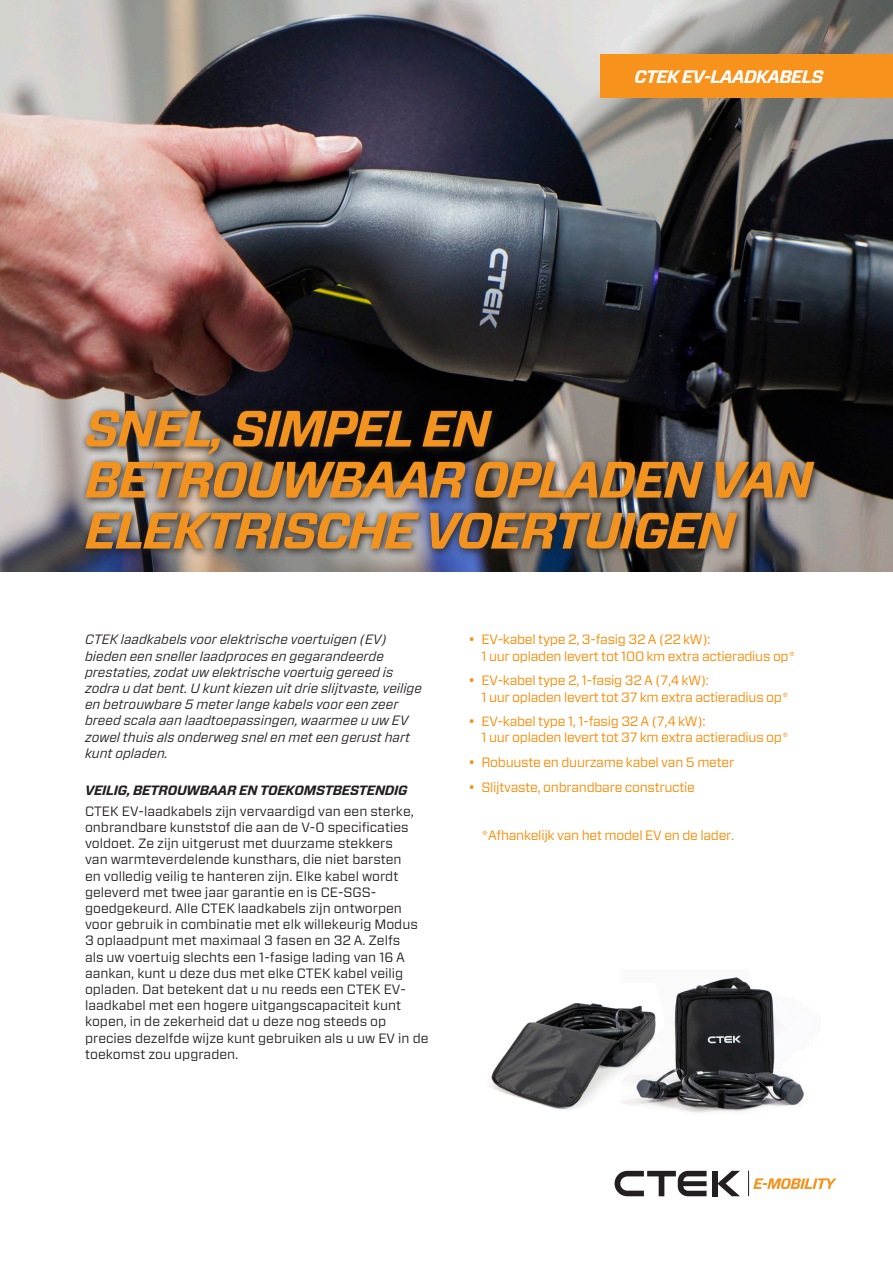
<style>
.page{position:relative;width:893px;height:1263px;background:#fff}
.page>*{position:absolute;margin:0;border:0;box-sizing:border-box;transform-origin:0 0}
.Headline{font:italic 700 51px/51px "Forza";letter-spacing:-.04em;color:#f3931f}
.Body_numered_list{font:italic 700 18px "Forza";letter-spacing:-.04em;color:#fff}
.Body_vit{font:13.5px/16.2px "Forza";color:#231f20}
.t1{font:13.5px/16.2px "Forza";letter-spacing:-.02em;color:#fa8900}
.Body_vit-2{font:italic 13.5px/16.2px "Forza";color:#231f20}
.Mellanrubrik_vit{font:italic 700 13.5px "Forza";letter-spacing:-.02em;color:#231f20}
</style>
<div class="page">
<img style="left:0;top:0;width:893px;height:572px">
<img style="left:666px;top:977px;width:138px;height:136px">
<img style="left:491px;top:1003px;width:175px;height:107px">
<div style="left:712px;top:1171px;width:5px;height:25px;background:#231f20"></div>
<svg style="left:717px;top:1171px;width:23px;height:25px"></svg>
<svg style="left:614px;top:1171px;width:93px;height:25px"></svg>
<svg style="left:748px;top:1170px;width:88px;height:26px"></svg>
<div style="left:600px;top:54px;width:293px;height:43px;background:#f7931d"></div>
<svg style="left:79px;top:404px;width:744px;height:154px;background:#504e50"></svg>
<p class="Body_numered_list" style="left:634px;top:64px;width:191px">CTEK EV-LAADKABELS</p>
<p class="Headline" style="left:85px;top:404px;width:729px">SNEL, SIMPEL EN<br>BETROUWBAAR OPLADEN VAN<br>ELEKTRISCHE VOERTUIGEN</p>
<p class="Body_vit-2" style="left:85px;top:631px;width:338px">CTEK laadkabels voor elektrische voertuigen (EV) bieden een sneller laadproces en gegarandeerde prestaties, zodat uw elektrische voertuig gereed is zodra u dat bent. U kunt kiezen uit drie slijtvaste, veilige en betrouwbare 5 meter lange kabels voor een zeer breed scala aan laadtoepassingen, waarmee u uw EV zowel thuis als onderweg snel en met een gerust hart kunt opladen.</p>
<p class="Mellanrubrik_vit" style="left:85px;top:781px;width:324px">VEILIG, BETROUWBAAR EN TOEKOMSTBESTENDIG</p>
<p class="Body_vit" style="left:85px;top:803px;width:345px">CTEK EV-laadkabels zijn vervaardigd van een sterke, onbrandbare kunststof die aan de V-0 specificaties voldoet. Ze zijn uitgerust met duurzame stekkers<br>van warmteverdelende kunsthars, die niet barsten<br>en volledig veilig te hanteren zijn. Elke kabel wordt geleverd met twee jaar garantie en is CE-SGS&shy;goedgekeurd. Alle CTEK laadkabels zijn ontworpen voor gebruik in combinatie met elk willekeurig Modus 3 oplaadpunt met maximaal 3 fasen en 32 A. Zelfs<br>als uw voertuig slechts een 1-fasige lading van 16 A aankan, kunt u deze dus met elke CTEK kabel veilig opladen. Dat betekent dat u nu reeds een CTEK EV&shy;laadkabel met een hogere uitgangscapaciteit kunt kopen, in de zekerheid dat u deze nog steeds op precies dezelfde wijze kunt gebruiken als u uw EV in de toekomst zou upgraden.</p>
<p class="t1" style="left:481px;top:631px;width:315px;text-indent:-13px">• EV-kabel type 2, 3-fasig 32 A (22 kW):<br>1 uur opladen levert tot 100 km extra actieradius op*</p>
<p class="t1" style="left:481px;top:672px;width:309px;text-indent:-13px">• EV-kabel type 2, 1-fasig 32 A (7,4 kW):<br>1 uur opladen levert tot 37 km extra actieradius op*</p>
<p class="t1" style="left:481px;top:713px;width:309px;text-indent:-13px">• EV-kabel type 1, 1-fasig 32 A (7,4 kW):<br>1 uur opladen levert tot 37 km extra actieradius op*</p>
<p class="t1" style="left:469px;top:754px;width:267px">• Robuuste en duurzame kabel van 5 meter</p>
<p class="t1" style="left:469px;top:779px;width:228px">• Slijtvaste, onbrandbare constructie</p>
<p class="t1" style="left:481px;top:827px;width:254px">*Afhankelijk van het model EV en de lader.</p>
</div>
